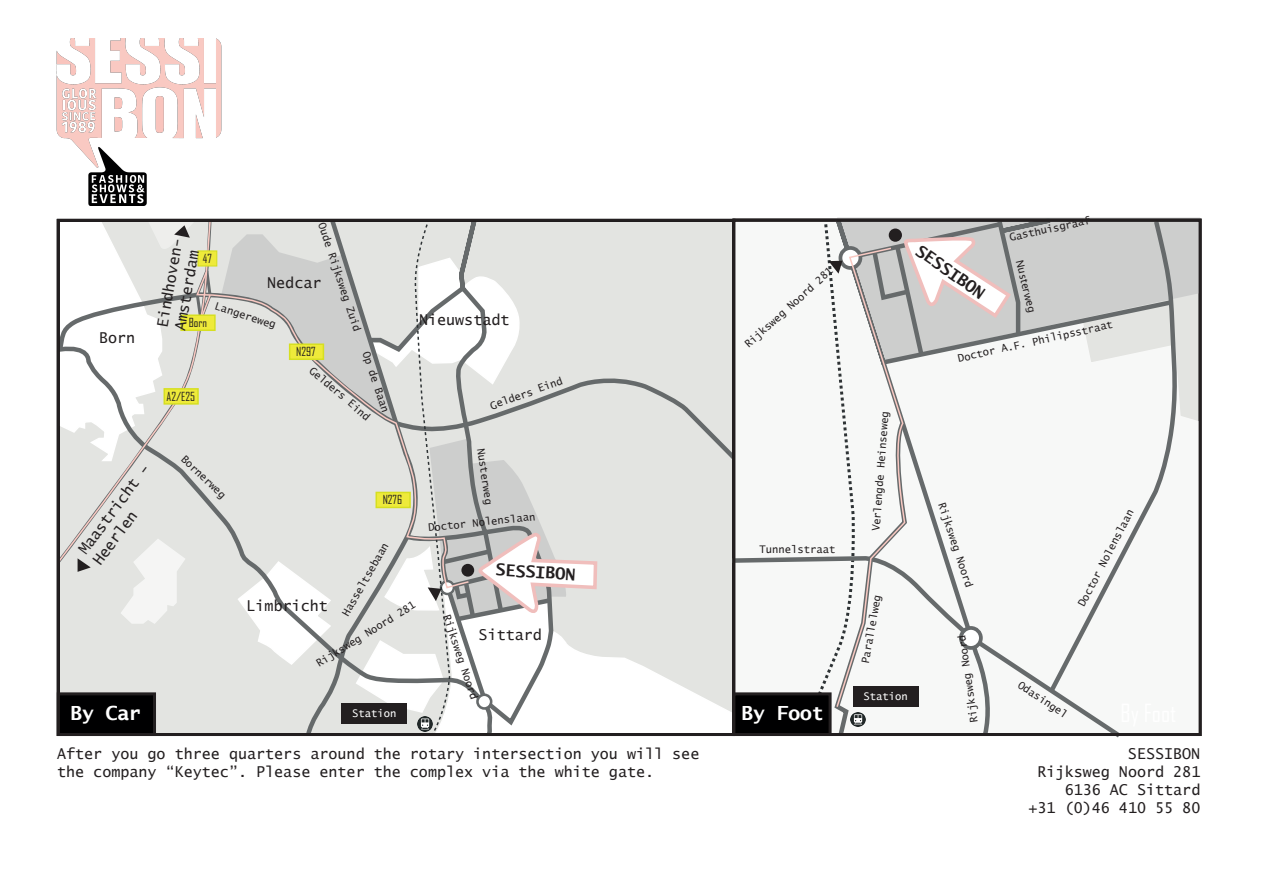
<style>
.page{position:relative;width:1263px;height:893px;background:#fff}
.page>*{position:absolute;margin:0;border:0;box-sizing:border-box;transform-origin:0 0}
.t1{font:700 19.5px "Lucida Sans Typewriter";color:#fff}
.t2{font:700 16.5px "Lucida Sans Typewriter";color:#231f20}
.t3{font:15px/18px "Lucida Sans Typewriter";color:#231f20}
.t4{font:12px "Agency FB";color:#231f20}
.t5{font:10.5px "Lucida Sans Typewriter";letter-spacing:-.005em;color:#231f20}
.t6{font:10.5px "Lucida Sans Typewriter";color:#fff}
.t7{font:10.5px "Lucida Sans";color:#231f20}
</style>
<div class="page">
<svg style="left:56px;top:564px;width:165px;height:172px;background:#e2e3e0"></svg>
<div style="left:195px;top:270px;width:26px;height:319px;background:#e3e4e1"></div>
<svg style="left:56px;top:220px;width:156px;height:344px;background:#dadad8"></svg>
<div style="left:197px;top:250px;width:20px;height:17px;background:#eeea3a;border:1px solid #d6df21"></div>
<svg style="left:213px;top:314px;width:3px;height:17px"></svg>
<svg style="left:78px;top:558px;width:13px;height:14px"></svg>
<svg style="left:57px;top:218px;width:156px;height:244px"></svg>
<div style="left:164px;top:388px;width:35px;height:17px;background:#eeea3a;border:2px solid #d6df21"></div>
<div style="left:57px;top:692px;width:99px;height:44px;background:#000001;border:3px solid #231f20"></div>
<svg style="left:1178px;top:361px;width:19px;height:60px"></svg>
<svg style="left:1178px;top:223px;width:19px;height:138px;background:#d7d8d6"></svg>
<svg style="left:733px;top:557px;width:386px;height:181px"></svg>
<svg style="left:1055px;top:217px;width:123px;height:480px"></svg>
<div style="left:732px;top:692px;width:99px;height:44px;background:#000001;border:3px solid #231f20"></div>
<svg style="left:221px;top:219px;width:514px;height:517px"></svg>
<svg style="left:799px;top:217px;width:256px;height:521px"></svg>
<img style="left:57px;top:38px;width:165px;height:167px">
<h3 class="t3" style="left:99px;top:328px;width:38px">Born</h3>
<p class="t5" style="left:327px;top:221px;width:115px;rotate:71deg">Oude Rijksweg Zuid</p>
<h3 class="t3" style="left:153px;top:326px;width:90px;rotate:-80deg">Eindhoven-<br>Amsterdam</h3>
<p class="t4" style="left:203px;top:251px;width:10px">47</p>
<h3 class="t3" style="left:267px;top:274px;width:56px">Nedcar</h3>
<p class="t5" style="left:217px;top:300px;width:65px;rotate:18deg">Langereweg</p>
<p class="t4" style="left:189px;top:315px;width:20px">Born</p>
<p class="t4" style="left:167px;top:389px;width:30px">A2/E25</p>
<p class="t4" style="left:296px;top:344px;width:21px">N297</p>
<p class="t5" style="left:371px;top:350px;width:65px;rotate:71deg">Op de Baan</p>
<p class="t5" style="left:315px;top:364px;width:77px;rotate:41deg">Gelders Eind</p>
<h3 class="t3" style="left:419px;top:310px;width:92px">Nieuwstadt</h3>
<p class="t5" style="left:489px;top:401px;width:77px;rotate:-20deg">Gelders Eind</p>
<h3 class="t3" style="left:74px;top:547px;width:110px;rotate:-53deg">Maastricht -<br>Heerlen</h3>
<h1 class="t1" style="left:70px;top:702px;width:72px">By Car</h1>
<p class="t5" style="left:187px;top:453px;width:58px;rotate:43deg">Bornerweg</p>
<p class="t4" style="left:383px;top:493px;width:21px">N276</p>
<p class="t5" style="left:340px;top:612px;width:84px;rotate:-60deg">Hasseltsebaan</p>
<h3 class="t3" style="left:247px;top:596px;width:83px">Limbricht</h3>
<p class="t5" style="left:314px;top:659px;width:115px;rotate:-32deg">Rijksweg Noord 281</p>
<p class="t6" style="left:352px;top:708px;width:46px">Station</p>
<p class="t5" style="left:487px;top:447px;width:58px;rotate:82deg">Nusterweg</p>
<p class="t5" style="left:428px;top:522px;width:109px;rotate:-6deg">Doctor Nolenslaan</p>
<h2 class="t2" style="left:496px;top:560px;width:81px;rotate:3deg">SESSIBON</h2>
<p class="t5" style="left:452px;top:613px;width:90px;rotate:71deg">Rijksweg Noord</p>
<h3 class="t3" style="left:479px;top:625px;width:65px">Sittard</h3>
<h3 class="t3" style="left:57px;top:745px;width:644px">After you go three quarters around the rotary intersection you will see the company “Keytec”. Please enter the complex via the white gate.</h3>
<p class="t5" style="left:1008px;top:232px;width:84px;rotate:-13deg">Gasthuisgraaf</p>
<h2 class="t2" style="left:923px;top:241px;width:81px;rotate:35deg">SESSIBON</h2>
<p class="t5" style="left:742px;top:341px;width:115px;rotate:-42deg">Rijksweg Noord 281</p>
<p class="t7" style="left:1025px;top:259px;width:56px;rotate:76deg">Nusterweg</p>
<p class="t5" style="left:957px;top:353px;width:160px;rotate:-13deg">Doctor A.F. Philipsstraat</p>
<p class="t5" style="left:759px;top:543px;width:78px">Tunnelstraat</p>
<h1 class="t1" style="left:741px;top:702px;width:84px">By Foot</h1>
<p class="t5" style="left:870px;top:531px;width:122px;rotate:-86deg">Verlengde Heinseweg</p>
<p class="t5" style="left:859px;top:662px;width:71px;rotate:-80deg">Parallelweg</p>
<p class="t6" style="left:863px;top:690px;width:46px">Station</p>
<p class="t5" style="left:947px;top:501px;width:90px;rotate:71deg">Rijksweg Noord</p>
<p class="t5" style="left:968px;top:724px;width:90px;rotate:-98deg">Rijksweg Noord</p>
<p class="t5" style="left:1075px;top:602px;width:109px;rotate:-62deg">Doctor Nolenslaan</p>
<p class="t5" style="left:1022px;top:678px;width:58px;rotate:34deg">Odasingel</p>
<h3 class="t3" style="left:1028px;top:745px;width:173px;text-align:right">SESSIBON<br>Rijksweg Noord 281<br>6136 AC Sittard<br>+31 (0)46 410 55 80</h3>
</div>
